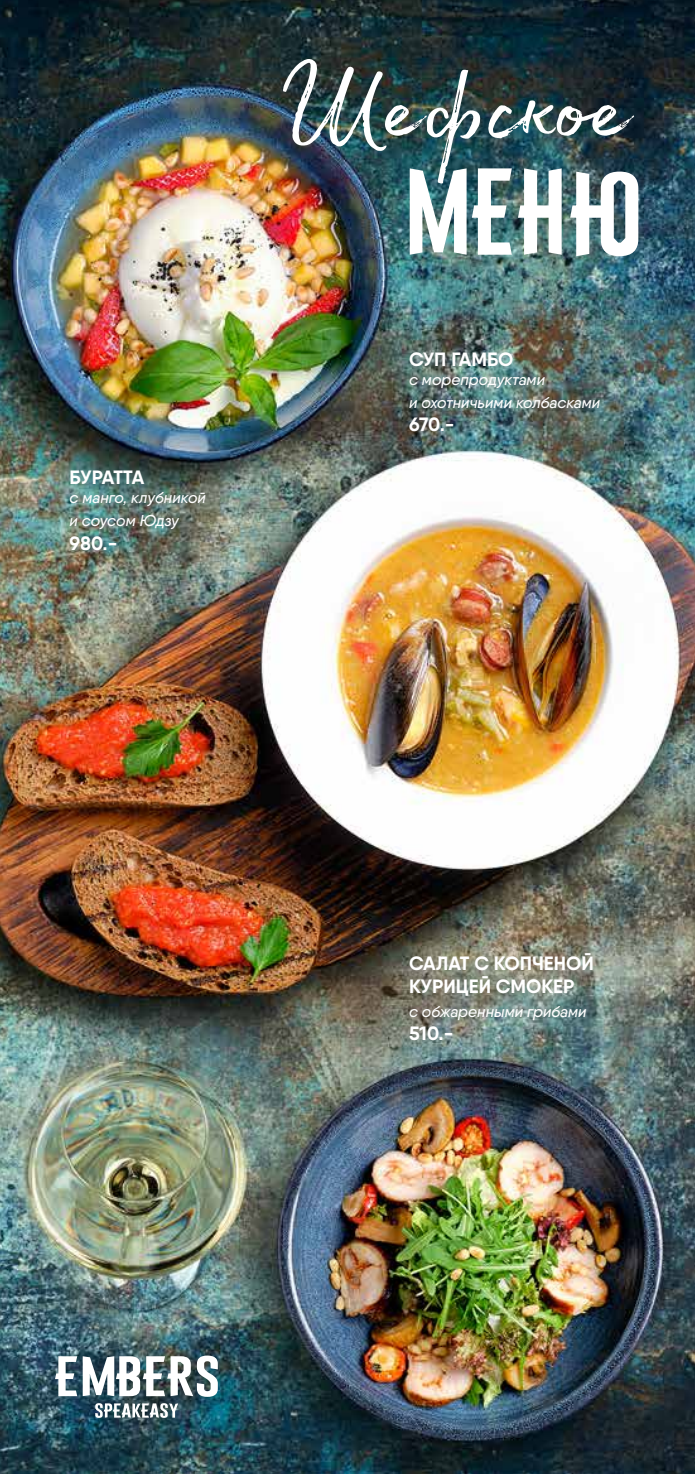
<style>
.page{position:relative;width:695px;height:1474px;background:#fff}
.page>*{position:absolute;margin:0;border:0;box-sizing:border-box;transform-origin:0 0}
.t1{font:148.75px "Madelyn";color:#fff}
.t2{font:94.85px "Astakhov First One Stripe";color:#fff}
.t3{font:700 19.25px/23.1px "Qanelas";color:#fff}
.t4{font:700 19.25px "Qanelas";letter-spacing:-.04em;color:#fff}
.t5{font:italic 500 15.75px/23.1px "Qanelas";color:#fff}
</style>
<div class="page">
<img style="left:0;top:0;width:694px;height:1473px">
<svg style="left:55px;top:1356px;width:22px;height:40px"></svg>
<img style="left:83px;top:1355px;width:135px;height:41px">
<svg style="left:95px;top:1403px;width:83px;height:14px"></svg>
<p class="t4" style="left:69px;top:465px;width:76px">БУРАТТА</p>
<p class="t5" style="left:69px;top:486px;width:138px">с манго, клубникой и соусом Юдзу</p>
<p class="t3" style="left:69px;top:531px;width:50px">980.-</p>
<h1 class="t1" style="left:271px;top:-6px;width:361px">Шефское</h1>
<h2 class="t2" style="left:403px;top:142px;width:239px">МЕНЮ</h2>
<p class="t3" style="left:409px;top:347px;width:106px">СУП ГАМБО</p>
<p class="t5" style="left:409px;top:367px;width:193px">с морепродуктами<br>и охотничьими колбасками</p>
<p class="t3" style="left:409px;top:412px;width:47px">670.-</p>
<p class="t3" style="left:409px;top:951px;width:186px">САЛАТ С КОПЧЕНОЙ<br>КУРИЦЕЙ СМОКЕР</p>
<p class="t5" style="left:409px;top:999px;width:179px">с обжаренными грибами</p>
<p class="t3" style="left:409px;top:1021px;width:46px">510.-</p>
</div>
